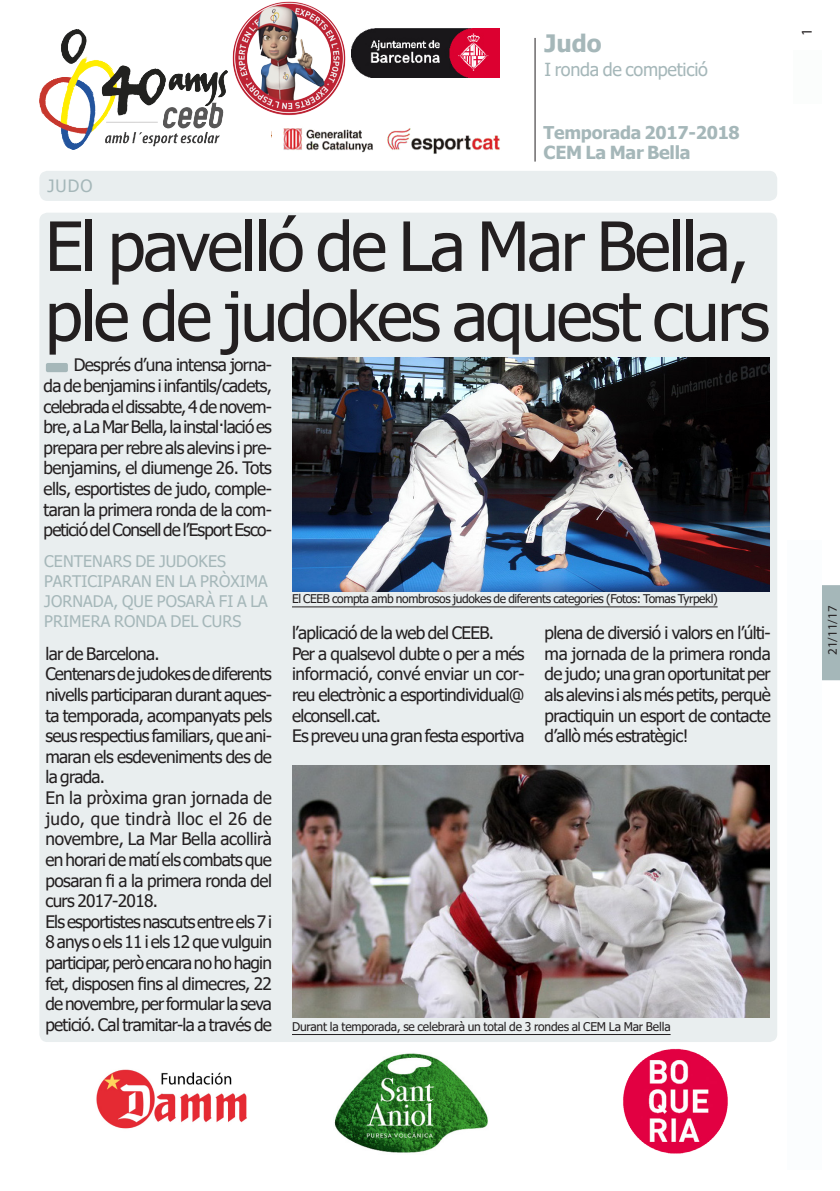
<style>
.page{position:relative;width:840px;height:1191px;background:#fff}
.page>*{position:absolute;margin:0;border:0;box-sizing:border-box;transform-origin:0 0}
.totc_TITULAR-noti-31{font:68px/70px "Tahoma";letter-spacing:-.035em;color:#231f20}
.t1{font:700 24px "Tahoma";color:#a5b7b9}
.t2{font:18px "Tahoma";letter-spacing:-.015em;color:#a5b7b9}
.t3{font:700 18px "Tahoma";letter-spacing:-.015em;color:#a5b7b9}
.t4{font:700 17.6px "Tahoma";letter-spacing:-.015em;color:#a5b7b9}
.totc_TEXT_BASE{font:17.2px/20.6px "Tahoma";letter-spacing:-.04em;color:#231f20;text-align:justify}
.totc_EPÍGRAF{font:17px "Tahoma";color:#a5b7b9}
.totc_EPÍGRAF-2{font:16px/20px "Tahoma";letter-spacing:.005em;color:#a5b7b9}
.t5{font:15px "Myriad Pro";color:#231f20}
.totc_FRASE_noti-càrr{font:13px "Myriad Pro";color:#231f20}
.totc_PEU_FOTO{font:12px "Tahoma";letter-spacing:-.035em;color:#231f20}
.totc_PEU_FOTO-2{font:12px "Tahoma";letter-spacing:-.015em;color:#231f20}
</style>
<div class="page">
<div style="left:822px;top:585px;width:17px;height:95px;background:#a5b7b9"></div>
<div style="left:39px;top:213px;width:737px;height:829px;background:#e9eeef;border-radius:8px"></div>
<div style="left:39px;top:171px;width:737px;height:30px;background:#e9eeef;border-radius:8px"></div>
<img style="left:292px;top:357px;width:477px;height:234px">
<hr style="left:292px;top:606px;width:425px;height:1px;background:#231f20">
<hr style="left:534px;top:38px;width:1px;height:124px;background:#231f20">
<div style="left:787px;top:540px;width:34px;height:629px;background:#fbfdfe"></div>
<div style="left:793px;top:50px;width:28px;height:54px;background:#fbfdfc"></div>
<img style="left:358px;top:28px;width:141px;height:50px">
<img style="left:283px;top:128px;width:217px;height:26px">
<img style="left:292px;top:765px;width:476px;height:252px">
<hr style="left:292px;top:1034px;width:378px;height:1px;background:#231f20">
<div style="left:46px;top:363px;width:22px;height:9px;background:#a5b7b9;border-radius:2px"></div>
<img style="left:623px;top:1048px;width:105px;height:106px">
<img style="left:334px;top:1053px;width:154px;height:100px">
<img style="left:227px;top:1px;width:131px;height:115px">
<img style="left:39px;top:29px;width:188px;height:121px">
<img style="left:96px;top:1069px;width:151px;height:60px">
<p class="t1" style="left:544px;top:27px;width:58px">Judo</p>
<p class="t2" style="left:544px;top:58px;width:165px">I ronda de competició</p>
<p class="totc_EPÍGRAF" style="left:47px;top:174px;width:47px">JUDO</p>
<p class="t4" style="left:543px;top:120px;width:198px">Temporada 2017-2018</p>
<p class="t3" style="left:543px;top:140px;width:148px">CEM La Mar Bella</p>
<p class="totc_TITULAR-noti-31" style="left:45px;top:215px;width:725px">El pavelló de La Mar Bella, ple de judokes aquest curs</p>
<p class="totc_TEXT_BASE" style="left:44px;top:356px;width:230px;text-indent:30px">Després d’una intensa jorna&shy;da de benjamins i infantils/cadets, celebrada el dissabte, 4 de novem&shy;bre, a La Mar Bella, la instal·lació es prepara per rebre als alevins i pre&shy;benjamins, el diumenge 26. Tots ells, esportistes de judo, comple&shy;taran la primera ronda de la com&shy;petició del Consell de l’Esport Esco-</p>
<p class="totc_EPÍGRAF-2" style="left:44px;top:552px;width:225px">CENTENARS DE JUDOKES<br>PARTICIPARAN EN LA PRÒXIMA<br>JORNADA, QUE POSARÀ FI A LA<br>PRIMERA RONDA DEL CURS</p>
<p class="totc_TEXT_BASE" style="left:45px;top:644px;width:116px">lar de Barcelona.</p>
<p class="totc_TEXT_BASE" style="left:45px;top:665px;width:228px">Centenars de judokes de diferents nivells participaran durant aques&shy;ta temporada, acompanyats pels seus respectius familiars, que ani&shy;maran els esdeveniments des de la grada.</p>
<p class="totc_TEXT_BASE" style="left:45px;top:788px;width:228px">En la pròxima gran jornada de judo, que tindrà lloc el 26 de novembre, La Mar Bella acollirà en horari de matí els combats que posaran fi a la primera ronda del curs 2017-2018.</p>
<p class="totc_TEXT_BASE" style="left:45px;top:912px;width:228px">Els esportistes nascuts entre els 7 i 8 anys o els 11 i els 12 que vulguin participar, però encara no ho hagin fet, disposen fins al dimecres, 22 de novembre, per formular la seva petició. Cal tramitar-la a través de</p>
<p class="totc_PEU_FOTO" style="left:292px;top:590px;width:427px">El CEEB compta amb nombrosos judokes de diferents categories (Fotos: Tomas Tyrpekl)</p>
<p class="totc_TEXT_BASE" style="left:292px;top:623px;width:203px">l’aplicació de la web del CEEB.</p>
<p class="totc_TEXT_BASE" style="left:292px;top:644px;width:234px">Per a qualsevol dubte o per a més informació, convé enviar un cor&shy;reu electrònic a esportindividual@ elconsell.cat.</p>
<p class="totc_TEXT_BASE" style="left:292px;top:726px;width:234px">Es preveu una gran festa esportiva</p>
<p class="totc_TEXT_BASE" style="left:544px;top:623px;width:227px">plena de diversió i valors en l’últi&shy;ma jornada de la primera ronda de judo; una gran oportunitat per als alevins i als més petits, perquè practiquin un esport de contacte d’allò més estratègic!</p>
<p class="totc_PEU_FOTO-2" style="left:292px;top:1018px;width:380px">Durant la temporada, se celebrarà un total de 3 rondes al CEM La Mar Bella</p>
<p class="t5" style="left:797px;top:36px;width:9px;rotate:-90deg">1</p>
<p class="totc_FRASE_noti-càrr" style="left:824px;top:655px;width:51px;rotate:-90deg">21/11/17</p>
</div>
